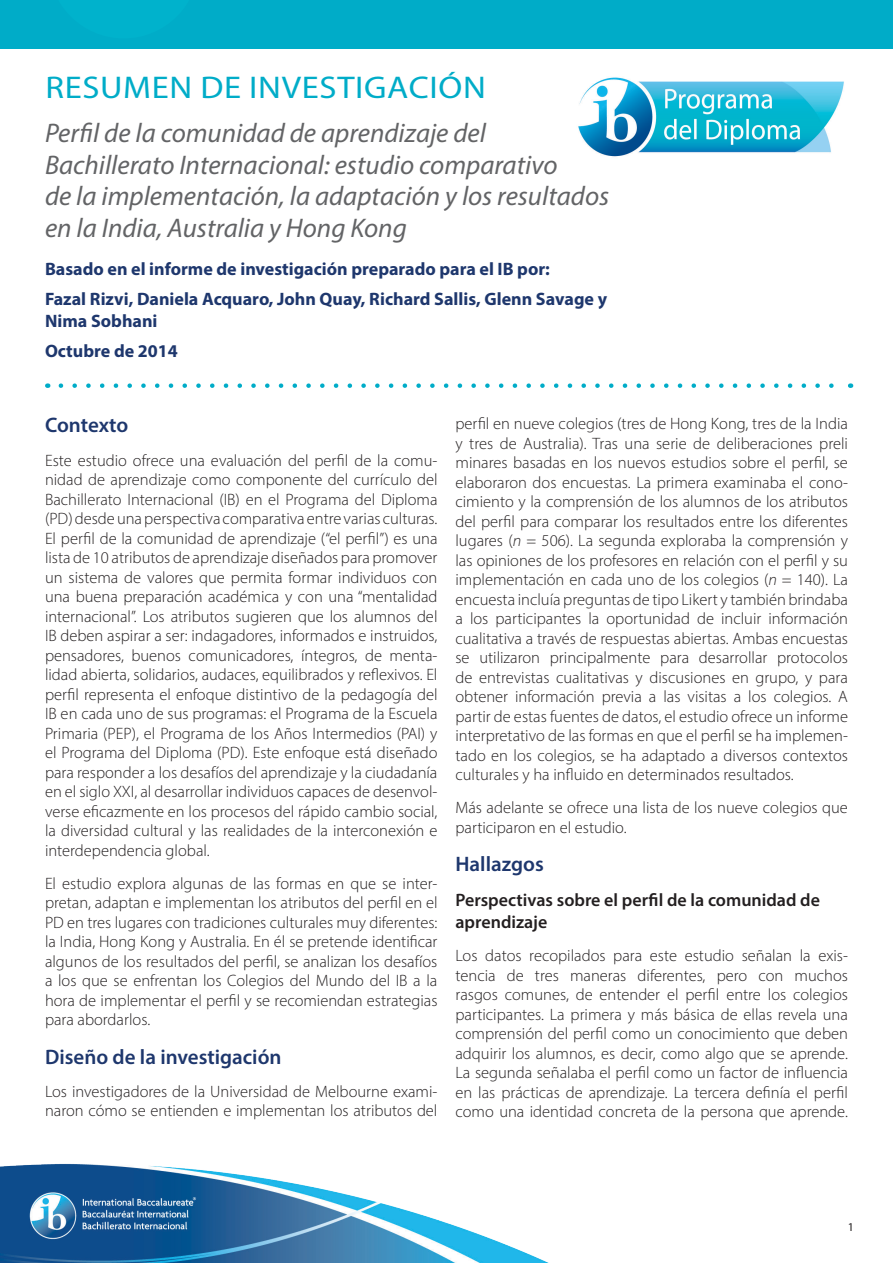
<style>
.page{position:relative;width:893px;height:1263px;background:#fff}
.page>*{position:absolute;margin:0;border:0;box-sizing:border-box;transform-origin:0 0}
.Research_main_headin{font:31.5px "Myriad Pro";letter-spacing:.02em;color:#00acc8;scale:1.1 1}
.Study_title{font:italic 27px/31.5px "Myriad Pro";color:#636466}
.Heading_1_-_dark_blu{font:600 21px "Myriad Pro";color:#1e376d}
.Credit{font:700 18px/21.6px "Myriad Pro";color:#1e376d}
.Body_subheading{font:600 18px/21.6px "Myriad Pro";color:#231f20}
.Main_body{font:300 16.5px/19.5px "Myriad Pro";color:#231f20;text-align:justify}
.t1{font:12px "Myriad Pro";color:#231f20}
.s1{font-style:italic}
</style>
<div class="page">
<div style="left:0;top:0;width:893px;height:48px;background:#00acc8"></div>
<img style="left:0;top:1163px;width:549px;height:100px">
<svg style="left:61px;top:383px;width:773px;height:5px"></svg>
<img style="left:578px;top:77px;width:266px;height:80px">
<p class="Research_main_headin" style="left:45px;top:68px;width:402px">RESUMEN DE INVESTIGACIÓN</p>
<p class="Study_title" style="left:45px;top:117px;width:566px">Perfil de la comunidad de aprendizaje del Bachillerato Internacional: estudio comparativo<br>de la implementación, la adaptación y los resultados en la India, Australia y Hong Kong</p>
<p class="Credit" style="left:45px;top:258px;width:506px">Basado en el informe de investigación preparado para el IB por:</p>
<p class="Credit" style="left:45px;top:288px;width:564px">Fazal Rizvi, Daniela Acquaro, John Quay, Richard Sallis, Glenn Savage y<br>Nima Sobhani</p>
<p class="Credit" style="left:45px;top:340px;width:134px">Octubre de 2014</p>
<p class="Heading_1_-_dark_blu" style="left:45px;top:412px;width:85px">Contexto</p>
<p class="Main_body" style="left:45px;top:450px;width:394px">Este estudio ofrece una evaluación del perfil de la comu&shy;nidad de aprendizaje como componente del currículo del Bachillerato Internacional (IB) en el Programa del Diploma (PD) desde una perspectiva comparativa entre varias culturas.<br>El perfil de la comunidad de aprendizaje (“el perfil”) es una lista de 10 atributos de aprendizaje diseñados para promover un sistema de valores que permita formar individuos con una buena preparación académica y con una “mentalidad internacional”. Los atributos sugieren que los alumnos del IB deben aspirar a ser: indagadores, informados e instruidos, pensadores, buenos comunicadores, íntegros, de menta&shy;lidad abierta, solidarios, audaces, equilibrados y reflexivos. El perfil representa el enfoque distintivo de la pedagogía del IB en cada uno de sus programas: el Programa de la Escuela Primaria (PEP), el Programa de los Años Intermedios (PAI) y el Programa del Diploma (PD). Este enfoque está diseñado para responder a los desafíos del aprendizaje y la ciudadanía en el siglo XXI, al desarrollar individuos capaces de desenvol&shy;verse eficazmente en los procesos del rápido cambio social, la diversidad cultural y las realidades de la interconexión e interdependencia global.</p>
<p class="Main_body" style="left:45px;top:873px;width:394px">El estudio explora algunas de las formas en que se inter&shy;pretan, adaptan e implementan los atributos del perfil en el PD en tres lugares con tradiciones culturales muy diferentes: la India, Hong Kong y Australia. En él se pretende identificar algunos de los resultados del perfil, se analizan los desafíos a los que se enfrentan los Colegios del Mundo del IB a la hora de implementar el perfil y se recomiendan estrategias para abordarlos.</p>
<p class="Heading_1_-_dark_blu" style="left:45px;top:1043px;width:238px">Diseño de la investigación</p>
<p class="Main_body" style="left:45px;top:1081px;width:394px">Los investigadores de la Universidad de Melbourne exami&shy;naron cómo se entienden e implementan los atributos del</p>
<p class="Main_body" style="left:455px;top:414px;width:394px">perfil en nueve colegios (tres de Hong Kong, tres de la India y tres de Australia). Tras una serie de deliberaciones preli minares basadas en los nuevos estudios sobre el perfil, se elaboraron dos encuestas. La primera examinaba el cono&shy;cimiento y la comprensión de los alumnos de los atributos del perfil para comparar los resultados entre los diferentes lugares (<span class="s1">n</span> = 506). La segunda exploraba la comprensión y las opiniones de los profesores en relación con el perfil y su implementación en cada uno de los colegios (<span class="s1">n</span> = 140). La encuesta incluía preguntas de tipo Likert y también brindaba a los participantes la oportunidad de incluir información cualitativa a través de respuestas abiertas. Ambas encuestas se utilizaron principalmente para desarrollar protocolos de entrevistas cualitativas y discusiones en grupo, y para obtener información previa a las visitas a los colegios. A partir de estas fuentes de datos, el estudio ofrece un informe interpretativo de las formas en que el perfil se ha implemen&shy;tado en los colegios, se ha adaptado a diversos contextos culturales y ha influido en determinados resultados.</p>
<p class="Main_body" style="left:455px;top:798px;width:394px">Más adelante se ofrece una lista de los nueve colegios que participaron en el estudio.</p>
<p class="Heading_1_-_dark_blu" style="left:455px;top:851px;width:90px">Hallazgos</p>
<p class="Body_subheading" style="left:455px;top:889px;width:366px">Perspectivas sobre el perfil de la comunidad de aprendizaje</p>
<p class="Main_body" style="left:455px;top:946px;width:394px">Los datos recopilados para este estudio señalan la exis&shy;tencia de tres maneras diferentes, pero con muchos rasgos comunes, de entender el perfil entre los colegios participantes. La primera y más básica de ellas revela una comprensión del perfil como un conocimiento que deben adquirir los alumnos, es decir, como algo que se aprende.<br>La segunda señalaba el perfil como un factor de influencia en las prácticas de aprendizaje. La tercera definía el perfil como una identidad concreta de la persona que aprende.</p>
<p class="t1" style="left:848px;top:1220px;width:8px">1</p>
</div>
